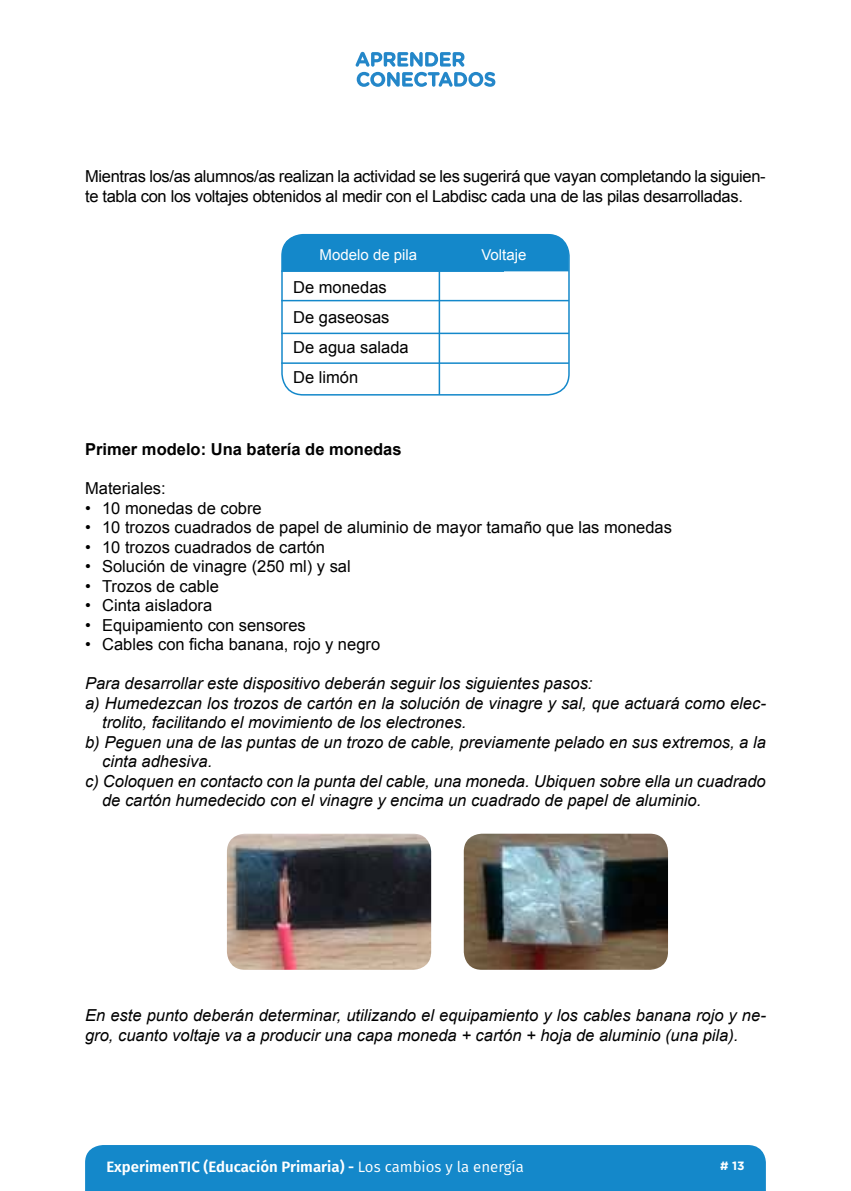
<style>
.page{position:relative;width:851px;height:1191px;background:#fff}
.page>*{position:absolute;margin:0;border:0;box-sizing:border-box;transform-origin:0 0}
.t1{font:italic 16.5px/19.5px "Arial";color:#000}
.t2{font:16.5px/30px "Arial";color:#000}
.t3{font:16.5px/19.5px "Arial";letter-spacing:-.02em;color:#000}
.t4{font:700 16.5px "Arial";color:#000}
.t5{font:600 15px "Fira Sans";color:#fff}
.t6{font:15px "Arial";color:#fff}
.t7{font:700 12px "Gotham";color:#fff}
.s1{font-weight:400}
</style>
<div class="page">
<div style="left:85px;top:1145px;width:680px;height:46px;background:#1488ca"></div>
<svg style="left:355px;top:52px;width:140px;height:35px"></svg>
<div style="left:281px;top:234px;width:288px;height:161px;border:2px solid #1488ca;border-radius:21px"></div>
<hr style="left:281px;top:270px;width:223px;height:2px;background:#1488ca">
<hr style="left:281px;top:300px;width:287px;height:1px;background:#1488ca">
<hr style="left:281px;top:333px;width:287px;height:1px;background:#1488ca">
<hr style="left:281px;top:362px;width:287px;height:2px;background:#1488ca">
<div style="left:282px;top:234px;width:286px;height:37px;background:#1488ca"></div>
<hr style="left:438px;top:269px;width:2px;height:126px;background:#1488ca">
<img style="left:227px;top:833px;width:204px;height:136px">
<img style="left:463px;top:833px;width:205px;height:136px">
<p class="t3" style="left:85px;top:167px;width:682px">Mientras los/as alumnos/as realizan la actividad se les sugerirá que vayan completando la siguien&shy;te tabla con los voltajes obtenidos al medir con el Labdisc cada una de las pilas desarrolladas.</p>
<p class="t6" style="left:319px;top:245px;width:99px">Modelo de pila</p>
<p class="t6" style="left:481px;top:245px;width:47px">Voltaje</p>
<p class="t2" style="left:293px;top:272px;width:117px">De monedas<br>De gaseosas<br>De agua salada<br>De limón</p>
<p class="t4" style="left:85px;top:438px;width:318px">Primer modelo: Una batería de monedas</p>
<p class="t2" style="left:85px;top:473px;width:82px">Materiales:</p>
<p class="t2" style="left:85px;top:493px;width:178px">• 10 monedas de cobre</p>
<p class="t2" style="left:85px;top:512px;width:588px">• 10 trozos cuadrados de papel de aluminio de mayor tamaño que las monedas</p>
<p class="t2" style="left:85px;top:532px;width:241px">• 10 trozos cuadrados de cartón</p>
<p class="t2" style="left:85px;top:552px;width:267px">• Solución de vinagre (250 ml) y sal</p>
<p class="t2" style="left:85px;top:571px;width:135px">• Trozos de cable</p>
<p class="t2" style="left:85px;top:591px;width:129px">• Cinta aisladora</p>
<p class="t2" style="left:85px;top:610px;width:222px">• Equipamiento con sensores</p>
<p class="t2" style="left:85px;top:630px;width:296px">• Cables con ficha banana, rojo y negro</p>
<p class="t1" style="left:85px;top:674px;width:509px">Para desarrollar este dispositivo deberán seguir los siguientes pasos:</p>
<p class="t1" style="left:85px;top:693px;width:682px">a) Humedezcan los trozos de cartón en la solución de vinagre y sal, que actuará como elec-</p>
<p class="t1" style="left:102px;top:713px;width:366px">trolito, facilitando el movimiento de los electrones.</p>
<p class="t1" style="left:85px;top:732px;width:682px">b) Peguen una de las puntas de un trozo de cable, previamente pelado en sus extremos, a la</p>
<p class="t1" style="left:102px;top:752px;width:112px">cinta adhesiva.</p>
<p class="t1" style="left:85px;top:771px;width:682px">c) Coloquen en contacto con la punta del cable, una moneda. Ubiquen sobre ella un cuadrado</p>
<p class="t1" style="left:102px;top:791px;width:600px">de cartón humedecido con el vinagre y encima un cuadrado de papel de aluminio.</p>
<p class="t1" style="left:85px;top:1005px;width:682px">En este punto deberán determinar, utilizando el equipamiento y los cables banana rojo y ne&shy;gro, cuanto voltaje va a producir una capa moneda + cartón + hoja de aluminio (una pila).</p>
<p class="t5" style="left:106px;top:1154px;width:419px">ExperimenTIC (Educación Primaria) - <span class="s1">Los cambios y la energía</span></p>
<p class="t7" style="left:720px;top:1157px;width:26px"># 13</p>
</div>
